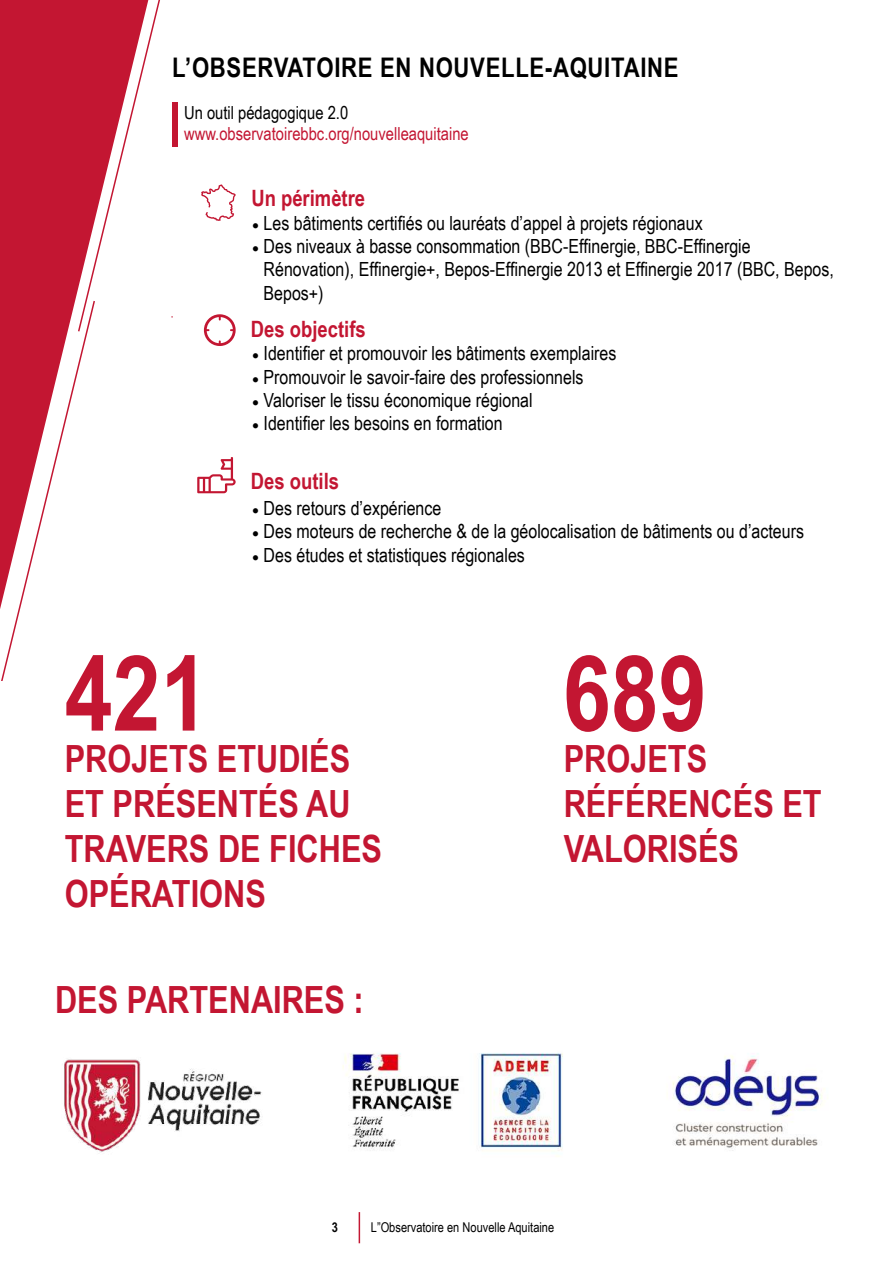
<style>
.page{position:relative;width:893px;height:1263px;background:#fff}
.page>*{position:absolute;margin:0;border:0;box-sizing:border-box;transform-origin:0 0}
.t1{font:700 105px "Arial Narrow";color:#c31632}
.t2{font:700 37.5px/45px "Arial Narrow";color:#c31632}
.t3{font:700 27px "Arial Narrow";letter-spacing:.025em;color:#000}
.t4{font:700 22.5px "Arial Narrow";color:#c31632}
.t5{font:19.5px/23.4px "Arial Narrow";color:#000}
.t6{font:18px "Arial Narrow";color:#c31632}
.t7{font:18px "Arial Narrow";color:#000}
.t8{font:13.5px "Arial Narrow";color:#000}
.t9{font:700 13.5px "Arial Narrow";color:#000}
.s1{font-family:"Minion Pro"}
</style>
<div class="page">
<hr style="left:359px;top:1212px;width:1px;height:31px;background:#c31833">
<svg style="left:1px;top:0;width:147px;height:299px;fill:#c31632"></svg>
<svg style="left:1px;top:299px;width:94px;height:381px"></svg>
<div style="left:172px;top:103px;width:6px;height:44px;background:#c31632"></div>
<svg style="left:197px;top:457px;width:39px;height:36px"></svg>
<svg style="left:201px;top:184px;width:35px;height:37px"></svg>
<svg style="left:204px;top:314px;width:32px;height:32px"></svg>
<img style="left:64px;top:1059px;width:198px;height:93px">
<img style="left:343px;top:1053px;width:220px;height:104px">
<img style="left:672px;top:1053px;width:150px;height:98px">
<img style="left:0;top:0;width:1px;height:631px">
<h3 class="t3" style="left:172px;top:47px;width:508px">L’OBSERVATOIRE EN NOUVELLE-AQUITAINE</h3>
<p class="t7" style="left:184px;top:99px;width:166px">Un outil pédagogique 2.0</p>
<p class="t6" style="left:184px;top:121px;width:286px">www.observatoirebbc.org/nouvelleaquitaine</p>
<p class="t4" style="left:251px;top:181px;width:115px">Un périmètre</p>
<p class="t5" style="left:252px;top:210px;width:452px"><span class="s1">•</span> Les bâtiments certifiés ou lauréats d’appel à projets régionaux</p>
<p class="t5" style="left:264px;top:234px;width:572px;text-indent:-12px"><span class="s1">•</span> Des niveaux à basse consommation (BBC-Effinergie, BBC-Effinergie<br>Rénovation), Effinergie+, Bepos-Effinergie 2013 et Effinergie 2017 (BBC, Bepos,<br>Bepos+)</p>
<p class="t4" style="left:251px;top:312px;width:116px">Des objectifs</p>
<p class="t5" style="left:252px;top:341px;width:366px"><span class="s1">•</span> Identifier et promouvoir les bâtiments exemplaires</p>
<p class="t5" style="left:252px;top:364px;width:333px"><span class="s1">•</span> Promouvoir le savoir-faire des professionnels</p>
<p class="t5" style="left:252px;top:388px;width:282px"><span class="s1">•</span> Valoriser le tissu économique régional</p>
<p class="t5" style="left:252px;top:411px;width:252px"><span class="s1">•</span> Identifier les besoins en formation</p>
<p class="t4" style="left:251px;top:464px;width:90px">Des outils</p>
<p class="t5" style="left:252px;top:496px;width:191px"><span class="s1">•</span> Des retours d’expérience</p>
<p class="t5" style="left:252px;top:519px;width:554px"><span class="s1">•</span> Des moteurs de recherche &amp; de la géolocalisation de bâtiments ou d’acteurs</p>
<p class="t5" style="left:252px;top:542px;width:275px"><span class="s1">•</span> Des études et statistiques régionales</p>
<h1 class="t1" style="left:65px;top:614px;width:145px">421</h1>
<h2 class="t2" style="left:65px;top:734px;width:319px">PROJETS ETUDIÉS<br>ET PRÉSENTÉS AU<br>TRAVERS DE FICHES<br>OPÉRATIONS</h2>
<h2 class="t2" style="left:55px;top:975px;width:310px">DES PARTENAIRES :</h2>
<h1 class="t1" style="left:563px;top:614px;width:145px">689</h1>
<h2 class="t2" style="left:564px;top:734px;width:259px">PROJETS<br>RÉFÉRENCÉS ET<br>VALORISÉS</h2>
<p class="t9" style="left:332px;top:1217px;width:8px">3</p>
<p class="t8" style="left:371px;top:1217px;width:185px">L”Observatoire en Nouvelle Aquitaine</p>
</div>
